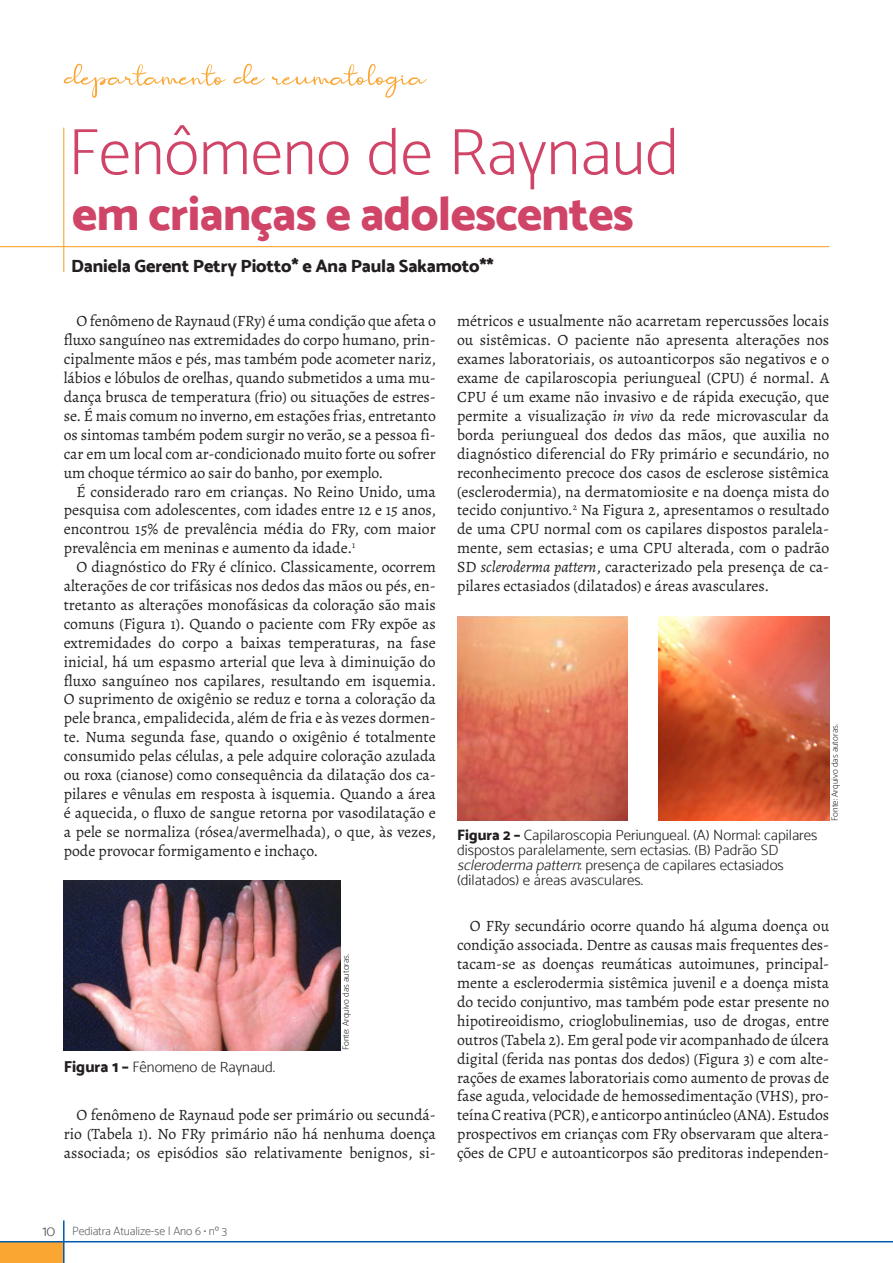
<style>
.page{position:relative;width:893px;height:1263px;background:#fff}
.page>*{position:absolute;margin:0;border:0;box-sizing:border-box;transform-origin:0 0}
.t1{font:66px "Mosk Extra Light 200";color:#d04468}
.t2{font:48px "Mosk Extra Bold 800";letter-spacing:-.015em;color:#d04468}
.autores{font:18px "Mosk Extra Bold 800";letter-spacing:-.01em;color:#231f20}
.texto{font:15.75px/18.9px "Alegreya";color:#231f20;text-align:justify}
.intertitulo{font:15px/15px "Mosk Light 300";color:#231f20}
.t3{font:12px "Mosk Extra Light 200";letter-spacing:-.01em;color:#57585a}
.fonte{font:9px "Mosk Extra Light 200";color:#231f20}
.s1{font-family:"Mosk Extra Bold 800";font-size:15.75px}
.s2{font-style:italic}
.s3{font-family:"Mosk Extra Bold 800"}
.s4{font-family:"Mosk Light 300";font-size:15px}
</style>
<div class="page">
<div style="left:0;top:1242px;width:64px;height:21px;background:#faa633"></div>
<hr style="left:0;top:1241px;width:893px;height:1px;background:#015aaa">
<hr style="left:63px;top:1220px;width:2px;height:43px;background:#015aaa">
<hr style="left:0;top:246px;width:829px;height:1px;background:#faa633">
<hr style="left:63px;top:128px;width:1px;height:144px;background:#faa633">
<svg style="left:63px;top:63px;width:364px;height:35px"></svg>
<img style="left:64px;top:880px;width:276px;height:170px">
<img style="left:457px;top:617px;width:171px;height:204px">
<img style="left:659px;top:617px;width:170px;height:204px">
<p class="t1" style="left:68px;top:114px;width:613px">Fenômeno de Raynaud</p>
<p class="t2" style="left:72px;top:183px;width:563px">em crianças e adolescentes</p>
<p class="autores" style="left:71px;top:255px;width:424px">Daniela Gerent Petry Piotto* e Ana Paula Sakamoto**</p>
<p class="texto" style="left:64px;top:312px;width:374px;text-indent:13px">O fenômeno de Raynaud (FRy) é uma condição que afeta o fluxo sanguíneo nas extremidades do corpo humano, prin&shy;cipalmente mãos e pés, mas também pode acometer nariz, lábios e lóbulos de orelhas, quando submetidos a uma mu&shy;dança brusca de temperatura (frio) ou situações de estres&shy;se. É mais comum no inverno, em estações frias, entretanto os sintomas também podem surgir no verão, se a pessoa fi&shy;car em um local com ar-condicionado muito forte ou sofrer um choque térmico ao sair do banho, por exemplo.</p>
<p class="texto" style="left:64px;top:482px;width:374px;text-indent:13px">É considerado raro em crianças. No Reino Unido, uma pesquisa com adolescentes, com idades entre 12 e 15 anos, encontrou 15% de prevalência média do FRy, com maior prevalência em meninas e aumento da idade.<sup>1</sup></p>
<p class="texto" style="left:64px;top:557px;width:374px;text-indent:13px">O diagnóstico do FRy é clínico. Classicamente, ocorrem alterações de cor trifásicas nos dedos das mãos ou pés, en&shy;tretanto as alterações monofásicas da coloração são mais comuns (Figura 1). Quando o paciente com FRy expõe as extremidades do corpo a baixas temperaturas, na fase inicial, há um espasmo arterial que leva à diminuição do fluxo sanguíneo nos capilares, resultando em isquemia.<br>O suprimento de oxigênio se reduz e torna a coloração da pele branca, empalidecida, além de fria e às vezes dormen&shy;te. Numa segunda fase, quando o oxigênio é totalmente consumido pelas células, a pele adquire coloração azulada ou roxa (cianose) como consequência da dilatação dos ca&shy;pilares e vênulas em resposta à isquemia. Quando a área é aquecida, o fluxo de sangue retorna por vasodilatação e a pele se normaliza (rósea/avermelhada), o que, às vezes, pode provocar formigamento e inchaço.</p>
<p class="intertitulo" style="left:64px;top:1059px;width:213px"><span class="s1">Figura 1 –</span> Fênomeno de Raynaud.</p>
<p class="fonte" style="left:340px;top:1050px;width:98px;rotate:-90deg">Fonte: Arquivo das autoras.</p>
<p class="texto" style="left:64px;top:1105px;width:374px;text-indent:13px">O fenômeno de Raynaud pode ser primário ou secundá&shy;rio (Tabela 1). No FRy primário não há nenhuma doença associada; os episódios são relativamente benignos, si-</p>
<p class="texto" style="left:457px;top:312px;width:374px">métricos e usualmente não acarretam repercussões locais ou sistêmicas. O paciente não apresenta alterações nos exames laboratoriais, os autoanticorpos são negativos e o exame de capilaroscopia periungueal (CPU) é normal. A CPU é um exame não invasivo e de rápida execução, que permite a visualização <span class="s2">in vivo</span> da rede microvascular da borda periungueal dos dedos das mãos, que auxilia no diagnóstico diferencial do FRy primário e secundário, no reconhecimento precoce dos casos de esclerose sistêmica (esclerodermia), na dermatomiosite e na doença mista do tecido conjuntivo.<sup>2</sup> Na Figura 2, apresentamos o resultado de uma CPU normal com os capilares dispostos paralela&shy;mente, sem ectasias; e uma CPU alterada, com o padrão SD <span class="s2">scleroderma pattern</span>, caracterizado pela presença de ca&shy;pilares ectasiados (dilatados) e áreas avasculares.</p>
<p class="intertitulo" style="left:457px;top:827px;width:362px"><span class="s3">Figura 2 –</span> Capilaroscopia Periungueal. (A) Normal: capilares dispostos paralelamente, sem ectasias. (B) Padrão SD <span class="s2">scleroderma pattern</span>: presença de capilares ectasiados (dilatados) e áreas avasculares.</p>
<p class="fonte" style="left:829px;top:821px;width:98px;rotate:-90deg">Fonte: Arquivo das autoras.</p>
<p class="texto" style="left:457px;top:916px;width:374px;text-indent:13px">O FRy secundário ocorre quando há alguma doença ou condição associada. Dentre as causas mais frequentes des&shy;tacam-se as doenças reumáticas autoimunes, principal&shy;mente a esclerodermia sistêmica juvenil e a doença mista do tecido conjuntivo, mas também pode estar presente no hipotireoidismo, crioglobulinemias, uso de drogas, entre outros (Tabela 2). Em geral pode vir acompanhado de úlcera digital (ferida nas pontas dos dedos) (Figura 3) e com alte&shy;rações de exames laboratoriais como aumento de provas de fase aguda, velocidade de hemossedimentação (VHS), pro&shy;teína C reativa (PCR), e anticorpo antinúcleo (ANA). Estudos prospectivos em crianças com FRy observaram que altera&shy;ções de CPU e autoanticorpos são preditoras independen-</p>
<p class="t3" style="left:43px;top:1224px;width:186px"><span class="s4">10</span> Pediatra Atualize-se | Ano 6 • nº 3</p>
</div>
